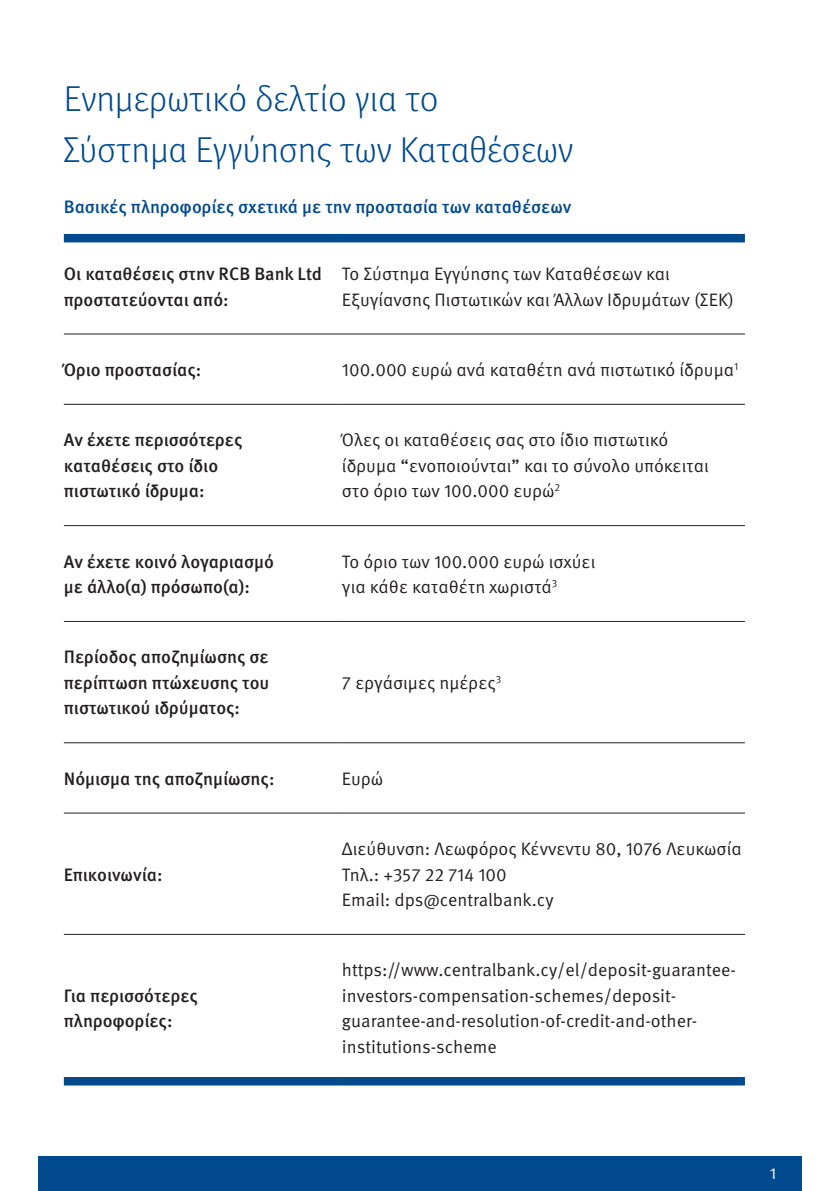
<style>
.page{position:relative;width:840px;height:1191px;background:#fff}
.page>*{position:absolute;margin:0;border:0;box-sizing:border-box;transform-origin:0 0}
.HEADLINE_GR{font:300 36px/51px "Meta Pro";color:#004a8d}
.TABLE_TEXT_GR{font:18px/25.6px "Meta Pro Norm";color:#231f20}
.TABLE_TEXT_GR-2{font:500 18px/25.6px "Meta Pro";color:#231f20}
.PARAGRAPH_HEADER_GR{font:500 18px "Meta Pro";color:#004a8d}
.t1{font:16px "Meta Pro Norm";color:#fff}
</style>
<div class="page">
<div style="left:38px;top:1157px;width:763px;height:34px;background:#004a8d"></div>
<hr style="left:64px;top:334px;width:278px;height:1px;background:#231f20">
<hr style="left:342px;top:334px;width:402px;height:1px;background:#231f20">
<hr style="left:64px;top:404px;width:278px;height:1px;background:#231f20">
<hr style="left:342px;top:404px;width:402px;height:1px;background:#231f20">
<hr style="left:64px;top:525px;width:278px;height:1px;background:#231f20">
<hr style="left:342px;top:525px;width:402px;height:1px;background:#231f20">
<hr style="left:64px;top:621px;width:278px;height:1px;background:#231f20">
<hr style="left:342px;top:621px;width:402px;height:1px;background:#231f20">
<hr style="left:64px;top:742px;width:278px;height:1px;background:#231f20">
<hr style="left:342px;top:742px;width:402px;height:1px;background:#231f20">
<hr style="left:64px;top:812px;width:278px;height:1px;background:#231f20">
<hr style="left:342px;top:812px;width:402px;height:1px;background:#231f20">
<hr style="left:64px;top:934px;width:278px;height:1px;background:#231f20">
<hr style="left:342px;top:934px;width:402px;height:1px;background:#231f20">
<div style="left:64px;top:234px;width:278px;height:8px;background:#004a8d"></div>
<div style="left:342px;top:234px;width:402px;height:8px;background:#004a8d"></div>
<div style="left:64px;top:1077px;width:278px;height:8px;background:#004a8d"></div>
<div style="left:342px;top:1077px;width:402px;height:8px;background:#004a8d"></div>
<p class="HEADLINE_GR" style="left:64px;top:71px;width:510px">Ενημερωτικό δελτίο για το<br>Σύστημα Εγγύησης των Καταθέσεων</p>
<p class="PARAGRAPH_HEADER_GR" style="left:64px;top:192px;width:509px">Βασικές πληροφορίες σχετικά με την προστασία των καταθέσεων</p>
<p class="TABLE_TEXT_GR-2" style="left:64px;top:260px;width:259px">Οι καταθέσεις στην RCB Bank Ltd προστατεύονται από:</p>
<p class="TABLE_TEXT_GR" style="left:342px;top:260px;width:393px">Το Σύστημα Εγγύησης των Καταθέσεων και<br>Εξυγίανσης Πιστωτικών και Άλλων Ιδρυμάτων (ΣΕΚ)</p>
<p class="TABLE_TEXT_GR-2" style="left:64px;top:356px;width:139px">Όριο προστασίας:</p>
<p class="TABLE_TEXT_GR" style="left:342px;top:356px;width:397px">100.000 ευρώ ανά καταθέτη ανά πιστωτικό ίδρυμα<sup>1</sup></p>
<p class="TABLE_TEXT_GR-2" style="left:64px;top:426px;width:180px">Αν έχετε περισσότερες καταθέσεις στο ίδιο πιστωτικό ίδρυμα:</p>
<p class="TABLE_TEXT_GR" style="left:342px;top:426px;width:368px">Όλες οι καταθέσεις σας στο ίδιο πιστωτικό ίδρυμα “ενοποιούνται” και το σύνολο υπόκειται στο όριο των 100.000 ευρώ<sup>2</sup></p>
<p class="TABLE_TEXT_GR-2" style="left:64px;top:547px;width:211px">Αν έχετε κοινό λογαριασμό με άλλο(α) πρόσωπο(α):</p>
<p class="TABLE_TEXT_GR" style="left:342px;top:547px;width:255px">Το όριο των 100.000 ευρώ ισχύει για κάθε καταθέτη χωριστά<sup>3</sup></p>
<p class="TABLE_TEXT_GR-2" style="left:64px;top:643px;width:207px;text-align:justify">Περίοδος αποζημίωσης σε περίπτωση πτώχευσης του πιστωτικού ιδρύματος:</p>
<p class="TABLE_TEXT_GR" style="left:342px;top:668px;width:161px">7 εργάσιμες ημέρες<sup>3</sup></p>
<p class="TABLE_TEXT_GR-2" style="left:64px;top:764px;width:212px">Νόμισμα της αποζημίωσης:</p>
<p class="TABLE_TEXT_GR" style="left:342px;top:764px;width:43px">Ευρώ</p>
<p class="TABLE_TEXT_GR-2" style="left:64px;top:860px;width:100px">Επικοινωνία:</p>
<p class="TABLE_TEXT_GR-2" style="left:64px;top:981px;width:135px">Για περισσότερες πληροφορίες:</p>
<p class="TABLE_TEXT_GR" style="left:342px;top:834px;width:401px">Διεύθυνση: Λεωφόρος Κέννεντυ 80, 1076 Λευκωσία<br>Τηλ.: +357 22 714 100<br>Email: dps@centralbank.cy</p>
<p class="TABLE_TEXT_GR" style="left:342px;top:956px;width:395px">https://www.centralbank.cy/el/deposit-guarantee&shy;investors-compensation-schemes/deposit&shy;guarantee-and-resolution-of-credit-and-other&shy;institutions-scheme</p>
<p class="t1" style="left:769px;top:1161px;width:8px">1</p>
</div>
